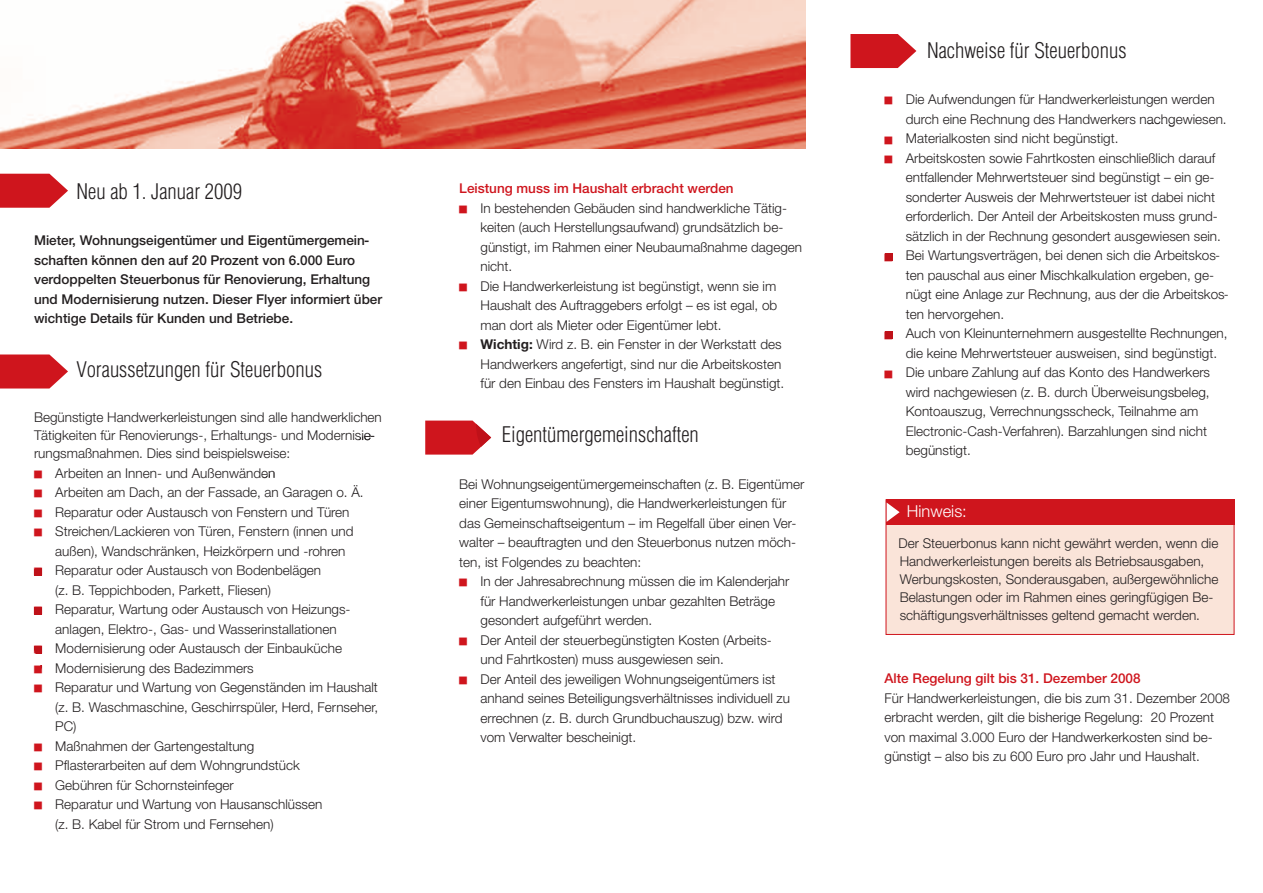
<style>
.page{position:relative;width:1263px;height:893px;background:#fff}
.page>*{position:absolute;margin:0;border:0;box-sizing:border-box;transform-origin:0 0}
.t1{font:300 condensed 21px "Helvetica LT Std";color:#231f20}
.t2{font:300 16.5px "Helvetica Neue LT Std";color:#fff}
.t3{font:300 13.5px/19.5px "Helvetica Neue LT Std";color:#231f20}
.t4{font:500 13.5px/19.5px "Helvetica Neue LT Std";color:#231f20}
.t5{font:500 13.5px "Helvetica Neue LT Std";color:#cf151d}
.s1{font-weight:700}
</style>
<div class="page">
<svg style="left:850px;top:34px;width:66px;height:34px;background:#d5363d"></svg>
<div style="left:886px;top:500px;width:348px;height:134px;background:#fae4d9"></div>
<div style="left:886px;top:499px;width:348px;height:136px;border:1px solid #cf151d"></div>
<div style="left:886px;top:499px;width:348px;height:26px;background:#cf151d"></div>
<svg style="left:887px;top:503px;width:13px;height:19px"></svg>
<img style="left:0;top:0;width:806px;height:149px">
<svg style="left:0;top:174px;width:68px;height:34px;background:#d5363d"></svg>
<svg style="left:0;top:354px;width:68px;height:34px;background:#d6373e"></svg>
<svg style="left:425px;top:421px;width:66px;height:34px;background:#d4373e"></svg>
<svg style="left:885px;top:253px;width:7px;height:8px"></svg>
<svg style="left:885px;top:331px;width:7px;height:8px"></svg>
<svg style="left:34px;top:568px;width:8px;height:8px"></svg>
<svg style="left:34px;top:607px;width:8px;height:8px"></svg>
<svg style="left:34px;top:646px;width:8px;height:8px"></svg>
<h1 class="t1" style="left:77px;top:178px;width:167px">Neu ab 1. Januar 2009</h1>
<p class="t4" style="left:34px;top:230px;width:350px">Mieter, Wohnungseigentümer und Eigentümergemein&shy;schaften können den auf 20 Prozent von 6.000 Euro verdoppelten Steuerbonus für Renovierung, Erhaltung und Modernisierung nutzen. Dieser Flyer informiert über wichtige Details für Kunden und Betriebe.</p>
<h1 class="t1" style="left:77px;top:356px;width:247px">Voraussetzungen für Steuerbonus</h1>
<p class="t3" style="left:34px;top:408px;width:349px;line-height:18px">Begünstigte Handwerkerleistungen sind alle handwerklichen<br>Tätigkeiten für Renovierungs-, Erhaltungs- und Modernisie&shy;rungsmaßnahmen. Dies sind beispielsweise:</p>
<p class="t3" style="left:55px;top:463px;width:324px">Arbeiten an Innen- und Außenwänden<br>Arbeiten am Dach, an der Fassade, an Garagen o. Ä.<br>Reparatur oder Austausch von Fenstern und Türen Streichen/Lackieren von Türen, Fenstern (innen und außen), Wandschränken, Heizkörpern und -rohren Reparatur oder Austausch von Bodenbelägen<br>(z. B. Teppichboden, Parkett, Fliesen)<br>Reparatur, Wartung oder Austausch von Heizungs&shy;anlagen, Elektro-, Gas- und Wasserinstallationen Modernisierung oder Austausch der Einbauküche Modernisierung des Badezimmers<br>Reparatur und Wartung von Gegenständen im Haushalt (z. B. Waschmaschine, Geschirrspüler, Herd, Fernseher, PC)<br>Maßnahmen der Gartengestaltung<br>Pflasterarbeiten auf dem Wohngrundstück<br>Gebühren für Schornsteinfeger<br>Reparatur und Wartung von Hausanschlüssen<br>(z. B. Kabel für Strom und Fernsehen)</p>
<p class="t5" style="left:459px;top:180px;width:276px">Leistung muss im Haushalt erbracht werden</p>
<p class="t3" style="left:480px;top:198px;width:323px">In bestehenden Gebäuden sind handwerkliche Tätig&shy;keiten (auch Herstellungsaufwand) grundsätzlich be&shy;günstigt, im Rahmen einer Neubaumaßnahme dagegen nicht.<br>Die Handwerkerleistung ist begünstigt, wenn sie im Haushalt des Auftraggebers erfolgt – es ist egal, ob man dort als Mieter oder Eigentümer lebt.<br><span class="s1">Wichtig:</span> Wird z. B. ein Fenster in der Werkstatt des Handwerkers angefertigt, sind nur die Arbeitskosten<br>für den Einbau des Fensters im Haushalt begünstigt.</p>
<h1 class="t1" style="left:502px;top:421px;width:199px">Eigentümergemeinschaften</h1>
<p class="t3" style="left:459px;top:474px;width:347px">Bei Wohnungseigentümergemeinschaften (z. B. Eigentümer einer Eigentumswohnung), die Handwerkerleistungen für das Gemeinschaftseigentum – im Regelfall über einen Ver&shy;walter – beauftragten und den Steuerbonus nutzen möch&shy;ten, ist Folgendes zu beachten:</p>
<p class="t3" style="left:480px;top:571px;width:311px">In der Jahresabrechnung müssen die im Kalenderjahr für Handwerkerleistungen unbar gezahlten Beträge gesondert aufgeführt werden.<br>Der Anteil der steuerbegünstigten Kosten (Arbeits&shy;und Fahrtkosten) muss ausgewiesen sein.<br>Der Anteil des jeweiligen Wohnungseigentümers ist anhand seines Beteiligungsverhältnisses individuell zu errechnen (z. B. durch Grundbuchauszug) bzw. wird vom Verwalter bescheinigt.</p>
<h1 class="t1" style="left:927px;top:37px;width:201px">Nachweise für Steuerbonus</h1>
<p class="t3" style="left:906px;top:89px;width:325px">Die Aufwendungen für Handwerkerleistungen werden durch eine Rechnung des Handwerkers nachgewiesen.<br>Materialkosten sind nicht begünstigt.<br>Arbeitskosten sowie Fahrtkosten einschließlich darauf entfallender Mehrwertsteuer sind begünstigt – ein ge&shy;sonderter Ausweis der Mehrwertsteuer ist dabei nicht erforderlich. Der Anteil der Arbeitskosten muss grund&shy;sätzlich in der Rechnung gesondert ausgewiesen sein.<br>Bei Wartungsverträgen, bei denen sich die Arbeitskos&shy;ten pauschal aus einer Mischkalkulation ergeben, ge&shy;nügt eine Anlage zur Rechnung, aus der die Arbeitskos&shy;ten hervorgehen.<br>Auch von Kleinunternehmern ausgestellte Rechnungen, die keine Mehrwertsteuer ausweisen, sind begünstigt.<br>Die unbare Zahlung auf das Konto des Handwerkers wird nachgewiesen (z. B. durch Überweisungsbeleg, Kontoauszug, Verrechnungsscheck, Teilnahme am Electronic-Cash-Verfahren). Barzahlungen sind nicht begünstigt.</p>
<p class="t2" style="left:907px;top:501px;width:61px">Hinweis:</p>
<p class="t3" style="left:898px;top:534px;width:321px;line-height:18px">Der Steuerbonus kann nicht gewährt werden, wenn die Handwerkerleistungen bereits als Betriebsausgaben, Werbungskosten, Sonderausgaben, außergewöhnliche Belastungen oder im Rahmen eines geringfügigen Be&shy;schäftigungsverhältnisses geltend gemacht werden.</p>
<p class="t5" style="left:884px;top:670px;width:258px">Alte Regelung gilt bis 31. Dezember 2008</p>
<p class="t3" style="left:884px;top:688px;width:347px">Für Handwerkerleistungen, die bis zum 31. Dezember 2008 erbracht werden, gilt die bisherige Regelung: 20 Prozent von maximal 3.000 Euro der Handwerkerkosten sind be&shy;günstigt – also bis zu 600 Euro pro Jahr und Haushalt.</p>
</div>
